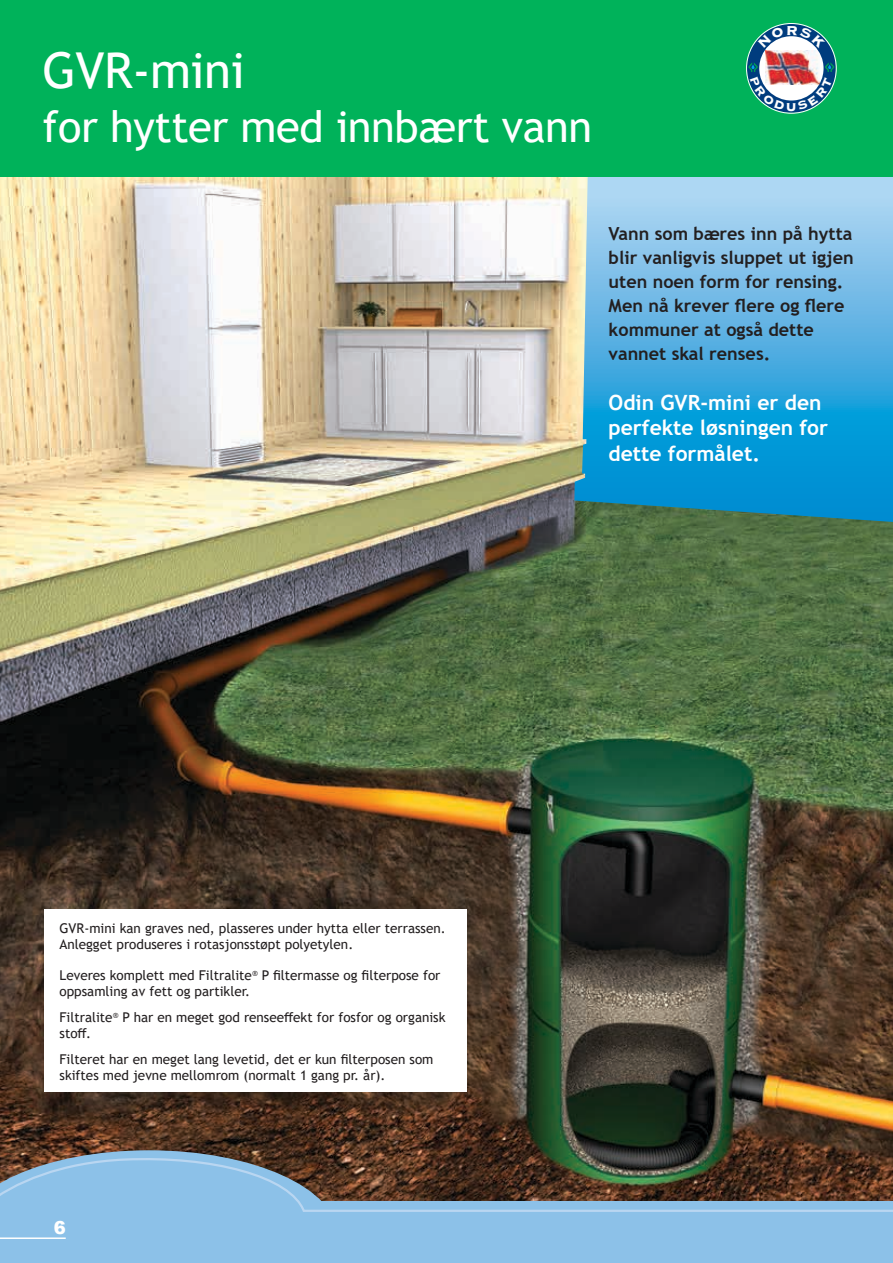
<style>
.page{position:relative;width:893px;height:1263px;background:#fff}
.page>*{position:absolute;margin:0;border:0;box-sizing:border-box;transform-origin:0 0}
.t1{font:49.5px "Trebuchet MS";letter-spacing:-.01em;color:#fff}
.t2{font:43.5px "Trebuchet MS";letter-spacing:-.01em;color:#fff}
.t3{font:700 21px/25.5px "Trebuchet MS";color:#fff}
.t4{font:700 18px/24px "Trebuchet MS";color:#231f20}
.t5{font:900 18px "Arial";color:#fff}
.t6{font:13.5px/15.8px "Trebuchet MS";color:#231f20}
</style>
<div class="page">
<img style="left:0;top:176px;width:893px;height:1025px">
<svg style="left:574px;top:176px;width:319px;height:346px;background:#53afdb"></svg>
<div style="left:0;top:1201px;width:893px;height:62px;background:#8cc1e8"></div>
<hr style="left:303px;top:1210px;width:590px;height:2px;background:#b9d6f1">
<svg style="left:0;top:1150px;width:338px;height:61px"></svg>
<hr style="left:0;top:1237px;width:66px;height:2px;background:#fff">
<svg style="left:44px;top:909px;width:423px;height:183px"></svg>
<div style="left:0;top:0;width:893px;height:176px;background:#00b25a"></div>
<svg style="left:755px;top:34px;width:71px;height:70px"></svg>
<img style="left:766px;top:50px;width:53px;height:12px">
<div style="left:747px;top:24px;width:89px;height:89px;border:12px solid #003c7e;border-radius:50%"></div>
<svg style="left:758px;top:26px;width:67px;height:22px"></svg>
<img style="left:748px;top:62px;width:86px;height:49px">
<h1 class="t1" style="left:43px;top:39px;width:204px">GVR-mini</h1>
<h2 class="t2" style="left:43px;top:99px;width:551px">for hytter med innbært vann</h2>
<h3 class="t4" style="left:609px;top:222px;width:247px">Vann som bæres inn på hytta blir vanligvis sluppet ut igjen uten noen form for rensing.<br>Men nå krever flere og flere kommuner at også dette vannet skal renses.</h3>
<h3 class="t3" style="left:609px;top:390px;width:221px">Odin GVR-mini er den perfekte løsningen for dette formålet.</h3>
<p class="t6" style="left:60px;top:920px;width:388px">GVR-mini kan graves ned, plasseres under hytta eller terrassen.<br>Anlegget produseres i rotasjonsstøpt polyetylen.</p>
<p class="t6" style="left:60px;top:967px;width:382px">Leveres komplett med Filtralite<sup>®</sup> P filtermasse og filterpose for oppsamling av fett og partikler.</p>
<p class="t6" style="left:60px;top:1009px;width:388px">Filtralite<sup>®</sup> P har en meget god renseeffekt for fosfor og organisk stoff.</p>
<p class="t6" style="left:60px;top:1051px;width:375px">Filteret har en meget lang levetid, det er kun filterposen som skiftes med jevne mellomrom (normalt 1 gang pr. år).</p>
<h3 class="t5" style="left:54px;top:1215px;width:14px">6</h3>
</div>
